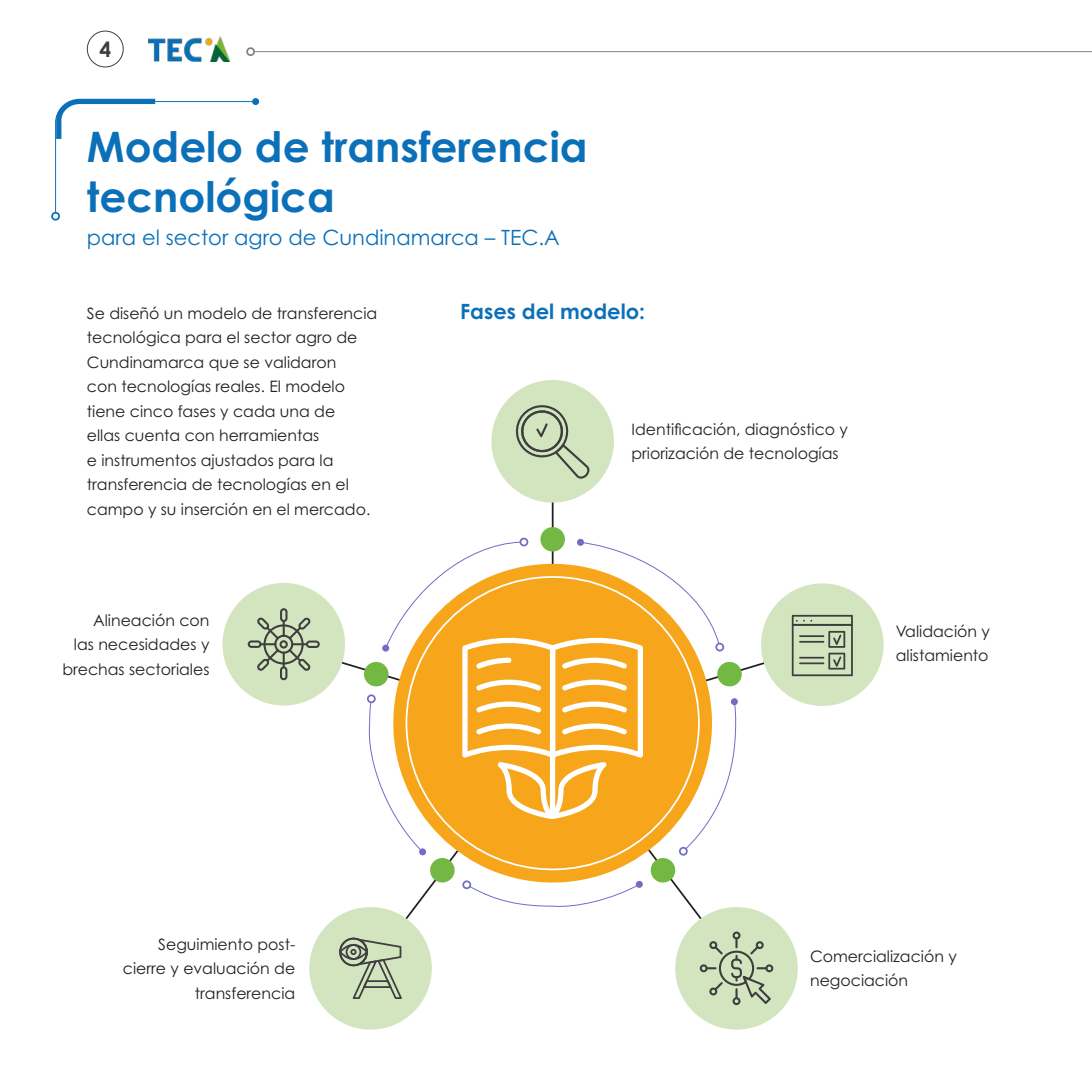
<style>
.page{position:relative;width:1092px;height:1092px;background:#fff}
.page>*{position:absolute;margin:0;border:0;box-sizing:border-box;transform-origin:0 0}
.t1{font:700 42px/50.4px "Century Gothic Pro";color:#0c70b9}
.t2{font:21px "Century Gothic Pro";color:#0c70b9}
.t3{font:700 21px "Century Gothic Pro";color:#0c70b9}
.t4{font:700 21px "Century Gothic Pro";color:#3e3e3f}
.t5{font:15.75px/24.5px "Century Gothic Pro";color:#231f20}
</style>
<div class="page">
<hr style="left:254px;top:51px;width:837px;height:1px;background:#808285">
<div style="left:246px;top:47px;width:9px;height:9px;border:2px solid #808285;border-radius:50%"></div>
<svg style="left:557px;top:853px;width:144px;height:151px"></svg>
<hr style="left:551px;top:461px;width:2px;height:221px;background:#231f20">
<div style="left:675px;top:906px;width:122px;height:123px;background:#d2e5bf;border-radius:50%"></div>
<svg style="left:406px;top:853px;width:151px;height:151px"></svg>
<div style="left:309px;top:906px;width:123px;height:123px;background:#d2e5bf;border-radius:50%"></div>
<div style="left:491px;top:380px;width:123px;height:122px;background:#d2e5bf;border-radius:50%"></div>
<div style="left:51px;top:212px;width:9px;height:8px;border:2px solid #0c70b9;border-radius:50%"></div>
<div style="left:252px;top:98px;width:7px;height:7px;background:#0c70b9;border-radius:50%"></div>
<svg style="left:54px;top:98px;width:202px;height:116px"></svg>
<svg style="left:515px;top:405px;width:74px;height:73px"></svg>
<svg style="left:699px;top:931px;width:74px;height:73px"></svg>
<svg style="left:339px;top:937px;width:63px;height:61px"></svg>
<div style="left:393px;top:564px;width:319px;height:318px;background:#f7a61c;border-radius:50%"></div>
<div style="left:650px;top:858px;width:25px;height:24px;background:#73b843;border-radius:50%"></div>
<div style="left:430px;top:858px;width:24px;height:24px;background:#73b843;border-radius:50%"></div>
<div style="left:540px;top:527px;width:25px;height:24px;background:#73b843;border-radius:50%"></div>
<svg style="left:577px;top:538px;width:7px;height:7px"></svg>
<div style="left:519px;top:537px;width:9px;height:9px;border:2px solid #716dc4;border-radius:50%"></div>
<div style="left:419px;top:848px;width:7px;height:7px;background:#716dc4;border-radius:50%"></div>
<svg style="left:468px;top:883px;width:172px;height:25px"></svg>
<div style="left:462px;top:880px;width:9px;height:9px;border:2px solid #716dc4;border-radius:50%"></div>
<svg style="left:635px;top:880px;width:7px;height:7px"></svg>
<div style="left:679px;top:846px;width:8px;height:9px;border:2px solid #716dc4;border-radius:50%"></div>
<svg style="left:225px;top:541px;width:656px;height:312px"></svg>
<div style="left:87px;top:31px;width:37px;height:36px;border:1px solid #3e3e3f;border-radius:50%"></div>
<img style="left:148px;top:37px;width:82px;height:24px">
<h2 class="t4" style="left:99px;top:36px;width:13px">4</h2>
<h1 class="t1" style="left:87px;top:121px;width:502px">Modelo de transferencia tecnológica</h1>
<h2 class="t2" style="left:87px;top:224px;width:474px">para el sector agro de Cundinamarca – TEC.A</h2>
<p class="t5" style="left:87px;top:300px;width:292px">Se diseñó un modelo de transferencia tecnológica para el sector agro de Cundinamarca que se validaron<br>con tecnologías reales. El modelo tiene cinco fases y cada una de<br>ellas cuenta con herramientas<br>e instrumentos ajustados para la transferencia de tecnologías en el campo y su inserción en el mercado.</p>
<p class="t5" style="left:62px;top:607px;width:149px;text-align:right">Alineación con<br>las necesidades y brechas sectoriales</p>
<h2 class="t3" style="left:460px;top:298px;width:186px">Fases del modelo:</h2>
<p class="t5" style="left:631px;top:416px;width:218px">Identificación, diagnóstico y priorización de tecnologías</p>
<p class="t5" style="left:895px;top:618px;width:96px">Validación y alistamiento</p>
<p class="t5" style="left:123px;top:931px;width:174px;text-align:right">Seguimiento post&shy;cierre y evaluación de transferencia</p>
<p class="t5" style="left:810px;top:943px;width:148px">Comercialización y negociación</p>
</div>
